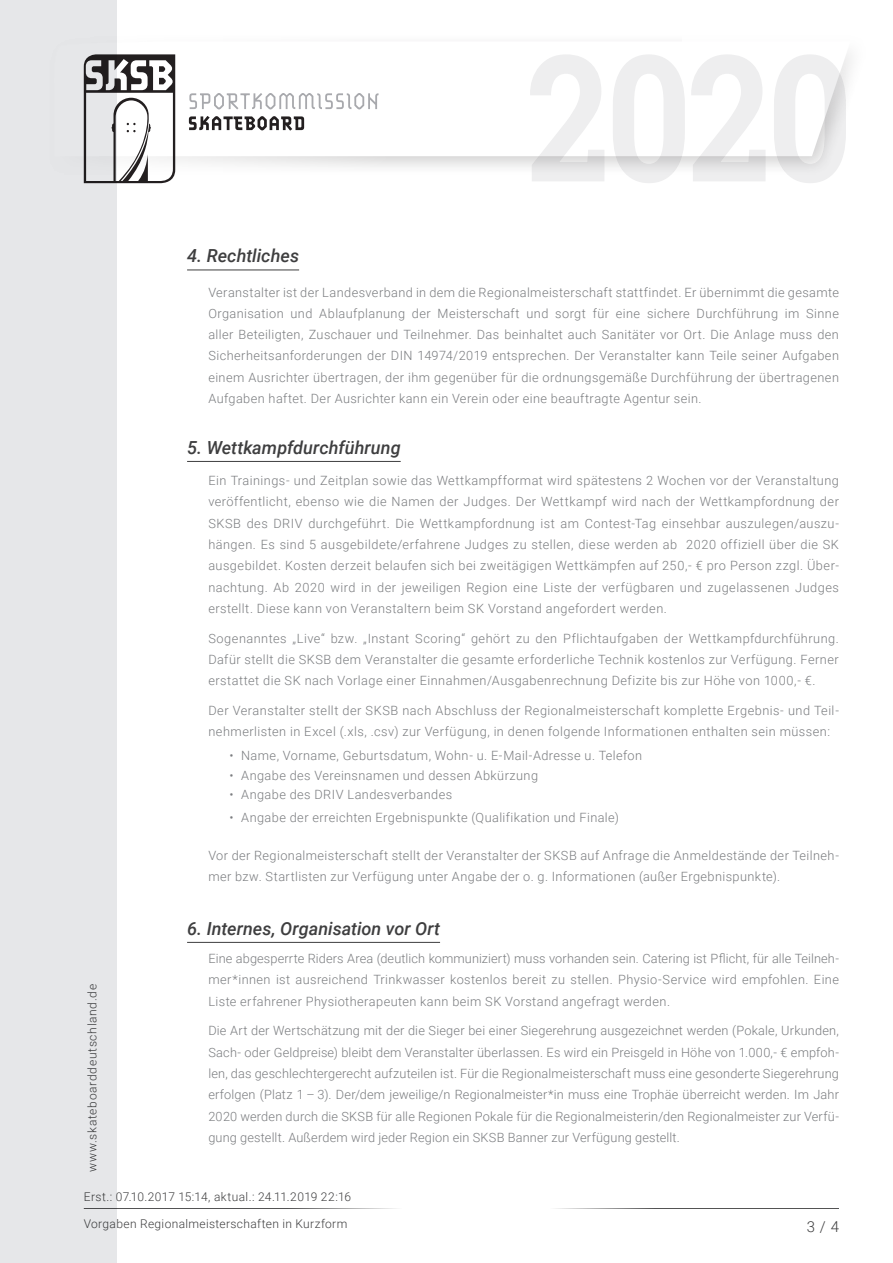
<style>
.page{position:relative;width:893px;height:1263px;background:#fff}
.page>*{position:absolute;margin:0;border:0;box-sizing:border-box;transform-origin:0 0}
.t1{font:italic 500 18px "Roboto";color:#3e3e3f}
.t2{font:300 15px "Roboto";color:#3e3e3f}
.t3{font:300 12.75px/21.3px "Roboto";letter-spacing:.035em;color:#7a7c7f;text-align:justify}
.t4{font:300 12px "Roboto";letter-spacing:.035em;color:#3e3e3f}
.t5{font:300 12px "Roboto";letter-spacing:.06em;color:#3e3e3f}
</style>
<div class="page">
<hr style="left:84px;top:1208px;width:392px;height:1px;background:#3e3e3f">
<hr style="left:482px;top:1208px;width:357px;height:1px;background:#3e3e3f">
<div style="left:46px;top:33px;width:823px;height:143px;background:#231f20;opacity:.65"></div>
<svg style="left:446px;top:41px;width:404px;height:115px"></svg>
<div style="left:0;top:0;width:446px;height:210px;background:#fff"></div>
<div style="left:682px;top:0;width:211px;height:140px;background:#fff"></div>
<svg style="left:117px;top:54px;width:58px;height:129px"></svg>
<svg style="left:189px;top:116px;width:115px;height:15px"></svg>
<svg style="left:189px;top:93px;width:189px;height:17px"></svg>
<svg style="left:530px;top:54px;width:316px;height:129px"></svg>
<div style="left:0;top:0;width:117px;height:1263px;background:#e6e7e9"></div>
<hr style="left:187px;top:270px;width:112px;height:1px;background:#3e3e3f">
<hr style="left:187px;top:461px;width:214px;height:1px;background:#3e3e3f">
<hr style="left:187px;top:942px;width:253px;height:1px;background:#3e3e3f">
<h1 class="t1" style="left:187px;top:243px;width:114px">4. Rechtliches</h1>
<p class="t3" style="left:208px;top:281px;width:632px">Veranstalter ist der Landesverband in dem die Regionalmeisterschaft stattfindet. Er übernimmt die gesamte Organisation und Ablaufplanung der Meisterschaft und sorgt für eine sichere Durchführung im Sinne aller Beteiligten, Zuschauer und Teilnehmer. Das beinhaltet auch Sanitäter vor Ort. Die Anlage muss den Sicherheitsanforderungen der DIN 14974/2019 entsprechen. Der Veranstalter kann Teile seiner Aufgaben einem Ausrichter übertragen, der ihm gegenüber für die ordnungsgemäße Durchführung der übertragenen Aufgaben haftet. Der Ausrichter kann ein Verein oder eine beauftragte Agentur sein.</p>
<h1 class="t1" style="left:187px;top:435px;width:215px">5. Wettkampfdurchführung</h1>
<p class="t3" style="left:208px;top:469px;width:632px">Ein Trainings- und Zeitplan sowie das Wettkampfformat wird spätestens 2 Wochen vor der Veranstaltung veröffentlicht, ebenso wie die Namen der Judges. Der Wettkampf wird nach der Wettkampfordnung der SKSB des DRIV durchgeführt. Die Wettkampfordnung ist am Contest-Tag einsehbar auszulegen/auszu&shy;hängen. Es sind 5 ausgebildete/erfahrene Judges zu stellen, diese werden ab 2020 offiziell über die SK ausgebildet. Kosten derzeit belaufen sich bei zweitägigen Wettkämpfen auf 250,- € pro Person zzgl. Über&shy;nachtung. Ab 2020 wird in der jeweiligen Region eine Liste der verfügbaren und zugelassenen Judges erstellt. Diese kann von Veranstaltern beim SK Vorstand angefordert werden.</p>
<p class="t3" style="left:208px;top:627px;width:632px">Sogenanntes „Live“ bzw. „Instant Scoring“ gehört zu den Pflichtaufgaben der Wettkampfdurchführung.<br>Dafür stellt die SKSB dem Veranstalter die gesamte erforderliche Technik kostenlos zur Verfügung. Ferner erstattet die SK nach Vorlage einer Einnahmen/Ausgabenrechnung Defizite bis zur Höhe von 1000,- €.</p>
<p class="t3" style="left:208px;top:699px;width:632px">Der Veranstalter stellt der SKSB nach Abschluss der Regionalmeisterschaft komplette Ergebnis- und Teil&shy;nehmerlisten in Excel (.xls, .csv) zur Verfügung, in denen folgende Informationen enthalten sein müssen:</p>
<p class="t3" style="left:230px;top:744px;width:414px">• Name, Vorname, Geburtsdatum, Wohn- u. E-Mail-Adresse u. Telefon</p>
<p class="t3" style="left:230px;top:764px;width:310px">• Angabe des Vereinsnamen und dessen Abkürzung</p>
<p class="t3" style="left:230px;top:784px;width:224px">• Angabe des DRIV Landesverbandes</p>
<p class="t3" style="left:230px;top:806px;width:391px">• Angabe der erreichten Ergebnispunkte (Qualifikation und Finale)</p>
<p class="t3" style="left:208px;top:844px;width:632px">Vor der Regionalmeisterschaft stellt der Veranstalter der SKSB auf Anfrage die Anmeldestände der Teilneh&shy;mer bzw. Startlisten zur Verfügung unter Angabe der o. g. Informationen (außer Ergebnispunkte).</p>
<h1 class="t1" style="left:187px;top:916px;width:254px">6. Internes, Organisation vor Ort</h1>
<p class="t3" style="left:208px;top:947px;width:632px">Eine abgesperrte Riders Area (deutlich kommuniziert) muss vorhanden sein. Catering ist Pflicht, für alle Teilneh&shy;mer*innen ist ausreichend Trinkwasser kostenlos bereit zu stellen. Physio-Service wird empfohlen. Eine Liste erfahrener Physiotherapeuten kann beim SK Vorstand angefragt werden.</p>
<p class="t3" style="left:208px;top:1020px;width:632px">Die Art der Wertschätzung mit der die Sieger bei einer Siegerehrung ausgezeichnet werden (Pokale, Urkunden, Sach- oder Geldpreise) bleibt dem Veranstalter überlassen. Es wird ein Preisgeld in Höhe von 1.000,- € empfoh&shy;len, das geschlechtergerecht aufzuteilen ist. Für die Regionalmeisterschaft muss eine gesonderte Siegerehrung erfolgen (Platz 1 – 3). Der/dem jeweilige/n Regionalmeister*in muss eine Trophäe überreicht werden. Im Jahr 2020 werden durch die SKSB für alle Regionen Pokale für die Regionalmeisterin/den Regionalmeister zur Verfü&shy;gung gestellt. Außerdem wird jeder Region ein SKSB Banner zur Verfügung gestellt.</p>
<p class="t5" style="left:84px;top:1172px;width:189px;rotate:-90deg">www.skateboarddeutschland.de</p>
<p class="t4" style="left:84px;top:1188px;width:269px">Erst.: 07.10.2017 15:14, aktual.: 24.11.2019 22:16</p>
<p class="t4" style="left:84px;top:1216px;width:265px">Vorgaben Regionalmeisterschaften in Kurzform</p>
<p class="t2" style="left:807px;top:1216px;width:34px">3 / 4</p>
</div>
